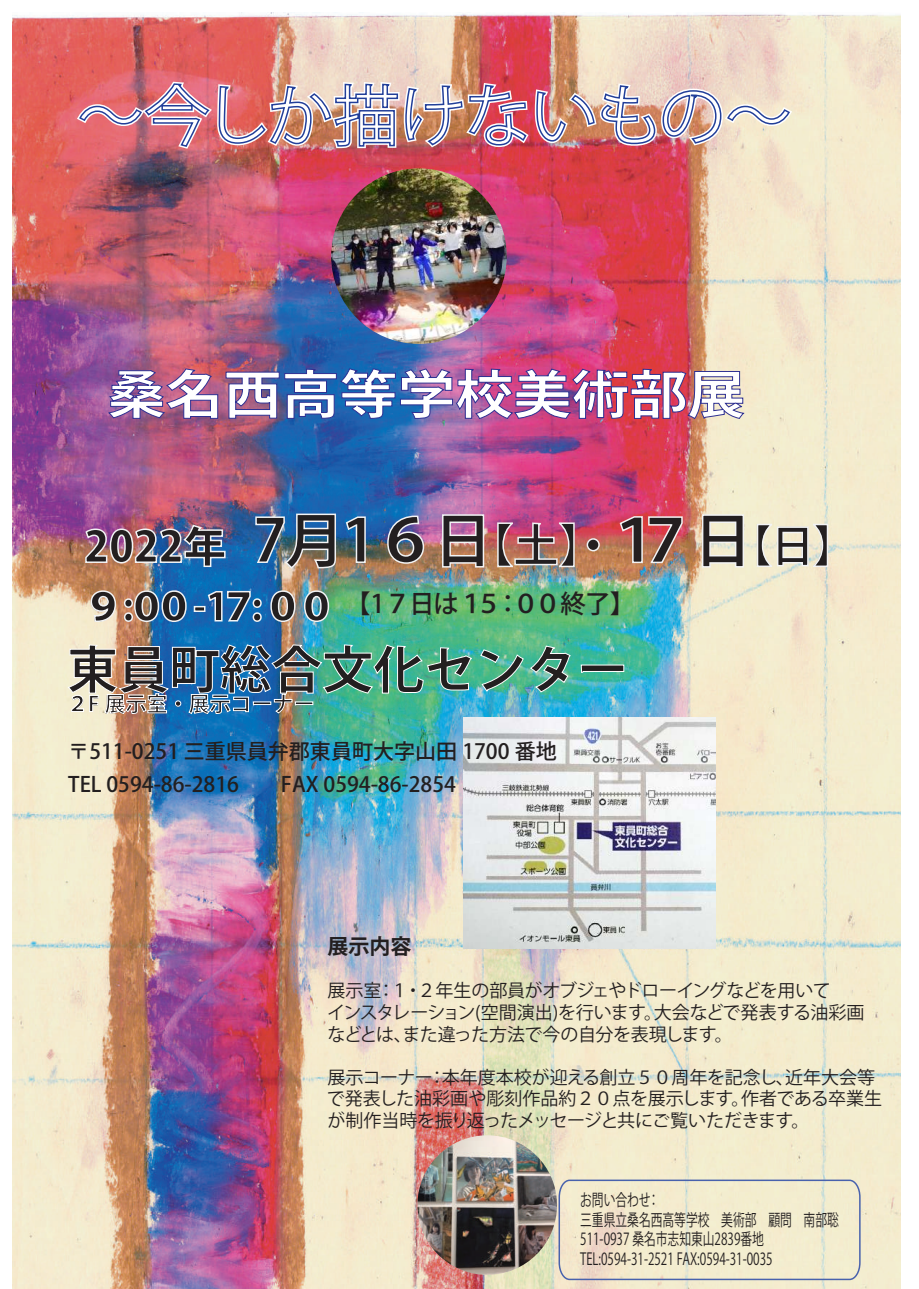
<style>
.page{position:relative;width:919px;height:1289px;background:#fff}
.page>*{position:absolute;margin:0;border:0;box-sizing:border-box;transform-origin:0 0}
.t1{font:700 59.55px "Koz Go Pr 6 N";letter-spacing:-.04em;color:#231f20}
.t2{font:700 52.05px "Koz Go Pr 6 N";color:#fff;scale:1.11 1}
.t3{font:700 51px "Koz Go Pro";color:#231f20}
.t4{font:500 25.5px "Koz Go Pr 6 N";letter-spacing:-.04em;color:#231f20}
.t5{font:500 21px/33px "Koz Go Pro";color:#231f20}
.t6{font:700 21px "Koz Go Pro";color:#231f20}
.t7{font:18px/21.6px "Koz Go Pro";color:#231f20}
.t8{font:18px/21.6px "Koz Go Pro";letter-spacing:-.02em;color:#231f20}
.t9{font:16.5px/20px "Heiti EGP4 Medium SJIS";color:#231f20;scale:.71 1}
.s1{font-weight:800;font-size:42.75px}
.s2{font-size:45.75px}
.s3{font-size:44.25px}
.s4{font-weight:800;font-size:38.1px}
</style>
<div class="page">
<img style="left:13px;top:13px;width:886px;height:1275px">
<svg style="left:107px;top:368px;width:111px;height:51px;background:#98578b"></svg>
<img style="left:225px;top:368px;width:520px;height:51px">
<img style="left:84px;top:523px;width:142px;height:45px">
<img style="left:254px;top:513px;width:83px;height:57px">
<svg style="left:345px;top:515px;width:21px;height:48px"></svg>
<img style="left:386px;top:515px;width:39px;height:49px">
<img style="left:441px;top:513px;width:44px;height:55px">
<img style="left:496px;top:521px;width:79px;height:47px">
<div style="left:586px;top:538px;width:13px;height:13px;border:2px solid #f2f3f4;border-radius:50%"></div>
<img style="left:618px;top:515px;width:65px;height:49px">
<svg style="left:701px;top:513px;width:43px;height:55px;background:#f0ead4"></svg>
<svg style="left:756px;top:523px;width:73px;height:45px;background:#efebd6"></svg>
<svg style="left:90px;top:589px;width:27px;height:33px"></svg>
<svg style="left:123px;top:589px;width:64px;height:33px;background:#7f8ea3"></svg>
<div style="left:194px;top:606px;width:11px;height:6px;border:2px solid #f2f3f4"></div>
<svg style="left:207px;top:590px;width:55px;height:32px;background:#3e84c0"></svg>
<svg style="left:269px;top:589px;width:27px;height:33px"></svg>
<svg style="left:303px;top:589px;width:27px;height:33px"></svg>
<svg style="left:557px;top:1178px;width:304px;height:102px;background:#ece5cc"></svg>
<img style="left:480px;top:645px;width:91px;height:47px">
<svg style="left:580px;top:664px;width:44px;height:9px"></svg>
<img style="left:67px;top:644px;width:405px;height:70px">
<img style="left:74px;top:78px;width:721px;height:73px">
<img style="left:331px;top:168px;width:175px;height:176px;border-radius:88px">
<img style="left:417px;top:1135px;width:140px;height:139px;border-radius:70px">
<img style="left:463px;top:717px;width:252px;height:231px">
<h2 class="t2" style="left:108px;top:365px;width:576px">桑名西高等学校美術部展</h2>
<h1 class="t1" style="left:84px;top:507px;width:774px"><span class="s1">2022年</span> 7月1６日<span class="s2">【土】・</span>１７日<span class="s3">【日】</span></h1>
<h3 class="t4" style="left:84px;top:589px;width:552px"><span class="s4">９:００-1７:００</span>【1７日は１５：００終了】</h3>
<h3 class="t3" style="left:67px;top:637px;width:563px">東員町総合文化センター</h3>
<p class="t6" style="left:67px;top:690px;width:249px">２F 展示室・展示コーナー</p>
<p class="t5" style="left:68px;top:735px;width:490px">〒511-0251 三重県員弁郡東員町大字山田 1700 番地<br>TEL 0594-86-2816　　FAX 0594-86-2854</p>
<p class="t6" style="left:327px;top:932px;width:85px">展示内容</p>
<p class="t8" style="left:327px;top:980px;width:538px">展示室：１・２年生の部員がオブジェやドローイングなどを用いて<br>インスタレーション(空間演出)を行います。大会などで発表する油彩画などとは、また違った方法で今の自分を表現します。</p>
<p class="t7" style="left:327px;top:1066px;width:556px">展示コーナー：本年度本校が迎える創立５０周年を記念し、近年大会等で発表した油彩画や彫刻作品約２０点を展示します。作者である卒業生が制作当時を振り返ったメッセージと共にご覧いただきます。</p>
<p class="t9" style="left:580px;top:1189px;width:366px">お問い合わせ：<br>三重県立桑名西高等学校　美術部　顧問　南部聡<br>511-0937 桑名市志知東山2839番地<br>TEL:0594-31-2521 FAX:0594-31-0035</p>
</div>
